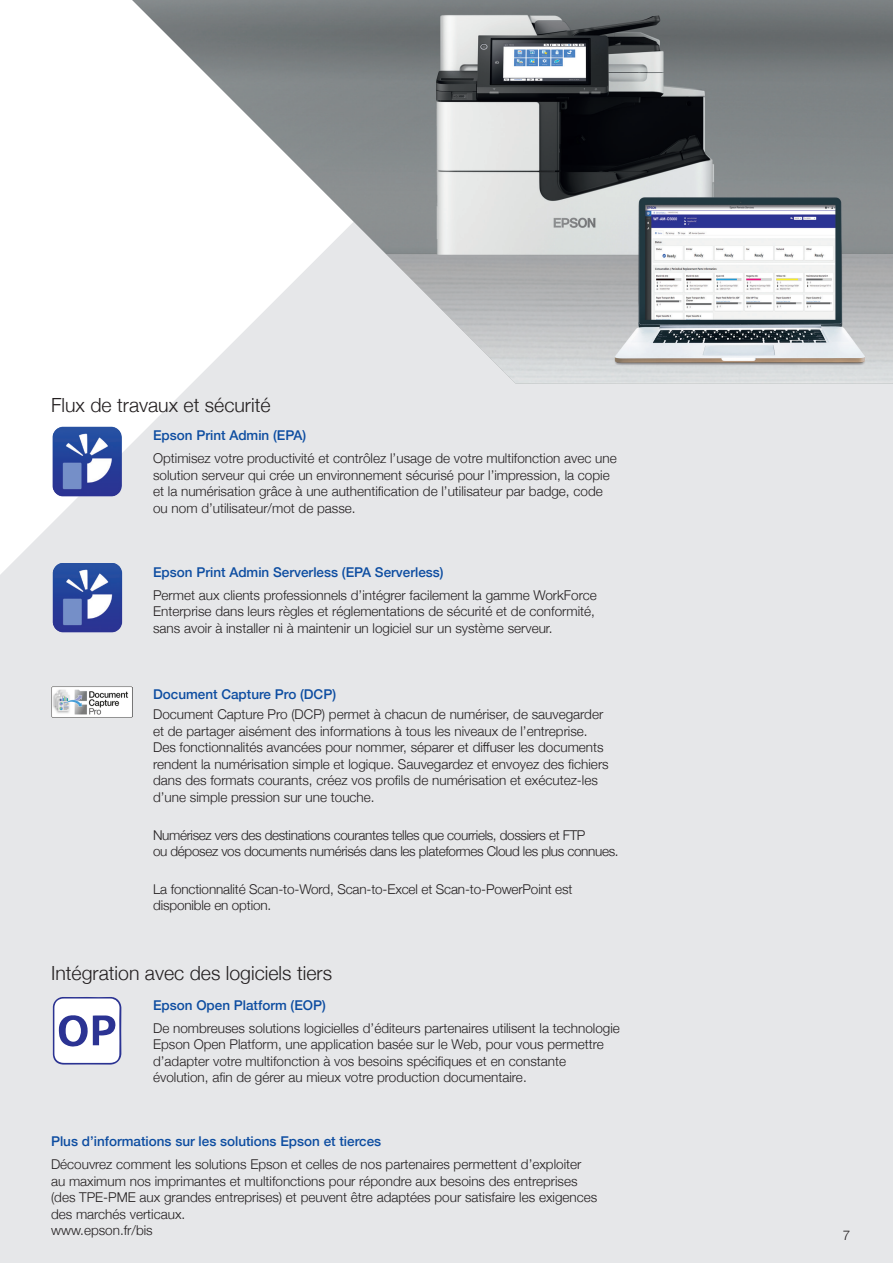
<style>
.page{position:relative;width:893px;height:1263px;background:#fff}
.page>*{position:absolute;margin:0;border:0;box-sizing:border-box;transform-origin:0 0}
.t1{font:300 19.5px "Helvetica Neue";color:#231f20}
.Body_text_9_11pt_Rig{font:300 13.5px/16.5px "Helvetica Neue";color:#231f20}
.Body_text_9_11pt_Rig-2{font:300 13.5px/16.5px "Helvetica Neue";letter-spacing:-.025em;color:#231f20}
.Brochure_Small_Sub_H{font:500 13.5px "Helvetica Neue";color:#0d4da1}
.Subheader_1_Blue_9_1{font:500 13.5px "Helvetica Neue";color:#0d4da1}
</style>
<div class="page">
<div style="left:0;top:384px;width:893px;height:879px;background:#e6e7e9"></div>
<img style="left:132px;top:0;width:761px;height:384px">
<img style="left:51px;top:427px;width:82px;height:69px">
<img style="left:51px;top:564px;width:83px;height:68px">
<svg style="left:53px;top:997px;width:68px;height:68px"></svg>
<img style="left:51px;top:687px;width:81px;height:30px">
<p class="t1" style="left:51px;top:389px;width:221px">Flux de travaux et sécurité</p>
<p class="Brochure_Small_Sub_H" style="left:153px;top:424px;width:155px">Epson Print Admin (EPA)</p>
<p class="Body_text_9_11pt_Rig" style="left:153px;top:449px;width:465px">Optimisez votre productivité et contrôlez l’usage de votre multifonction avec une solution serveur qui crée un environnement sécurisé pour l’impression, la copie et la numérisation grâce à une authentification de l’utilisateur par badge, code ou nom d’utilisateur/mot de passe.</p>
<p class="Brochure_Small_Sub_H" style="left:153px;top:561px;width:292px">Epson Print Admin Serverless (EPA Serverless)</p>
<p class="Body_text_9_11pt_Rig" style="left:153px;top:586px;width:445px">Permet aux clients professionnels d’intégrer facilement la gamme WorkForce<br>Enterprise dans leurs règles et réglementations de sécurité et de conformité, sans avoir à installer ni à maintenir un logiciel sur un système serveur.</p>
<p class="Subheader_1_Blue_9_1" style="left:153px;top:683px;width:185px">Document Capture Pro (DCP)</p>
<p class="Body_text_9_11pt_Rig" style="left:153px;top:705px;width:457px">Document Capture Pro (DCP) permet à chacun de numériser, de sauvegarder et de partager aisément des informations à tous les niveaux de l’entreprise.<br>Des fonctionnalités avancées pour nommer, séparer et diffuser les documents rendent la numérisation simple et logique. Sauvegardez et envoyez des fichiers dans des formats courants, créez vos profils de numérisation et exécutez-les d’une simple pression sur une touche.</p>
<p class="Body_text_9_11pt_Rig-2" style="left:153px;top:825px;width:467px">Numérisez vers des destinations courantes telles que courriels, dossiers et FTP<br>ou déposez vos documents numérisés dans les plateformes Cloud les plus connues.</p>
<p class="Body_text_9_11pt_Rig" style="left:153px;top:880px;width:421px">La fonctionnalité Scan-to-Word, Scan-to-Excel et Scan-to-PowerPoint est disponible en option.</p>
<p class="t1" style="left:51px;top:957px;width:283px">Intégration avec des logiciels tiers</p>
<p class="Brochure_Small_Sub_H" style="left:153px;top:994px;width:174px">Epson Open Platform (EOP)</p>
<p class="Body_text_9_11pt_Rig" style="left:153px;top:1019px;width:468px">De nombreuses solutions logicielles d’éditeurs partenaires utilisent la technologie Epson Open Platform, une application basée sur le Web, pour vous permettre d’adapter votre multifonction à vos besoins spécifiques et en constante évolution, afin de gérer au mieux votre production documentaire.</p>
<p class="Brochure_Small_Sub_H" style="left:51px;top:1131px;width:332px">Plus d’informations sur les solutions Epson et tierces</p>
<p class="Body_text_9_11pt_Rig" style="left:51px;top:1155px;width:548px">Découvrez comment les solutions Epson et celles de nos partenaires permettent d’exploiter au maximum nos imprimantes et multifonctions pour répondre aux besoins des entreprises (des TPE-PME aux grandes entreprises) et peuvent être adaptées pour satisfaire les exigences des marchés verticaux.</p>
<p class="Body_text_9_11pt_Rig" style="left:51px;top:1221px;width:103px">www.epson.fr/bis</p>
<p class="Body_text_9_11pt_Rig" style="left:843px;top:1226px;width:9px">7</p>
</div>
